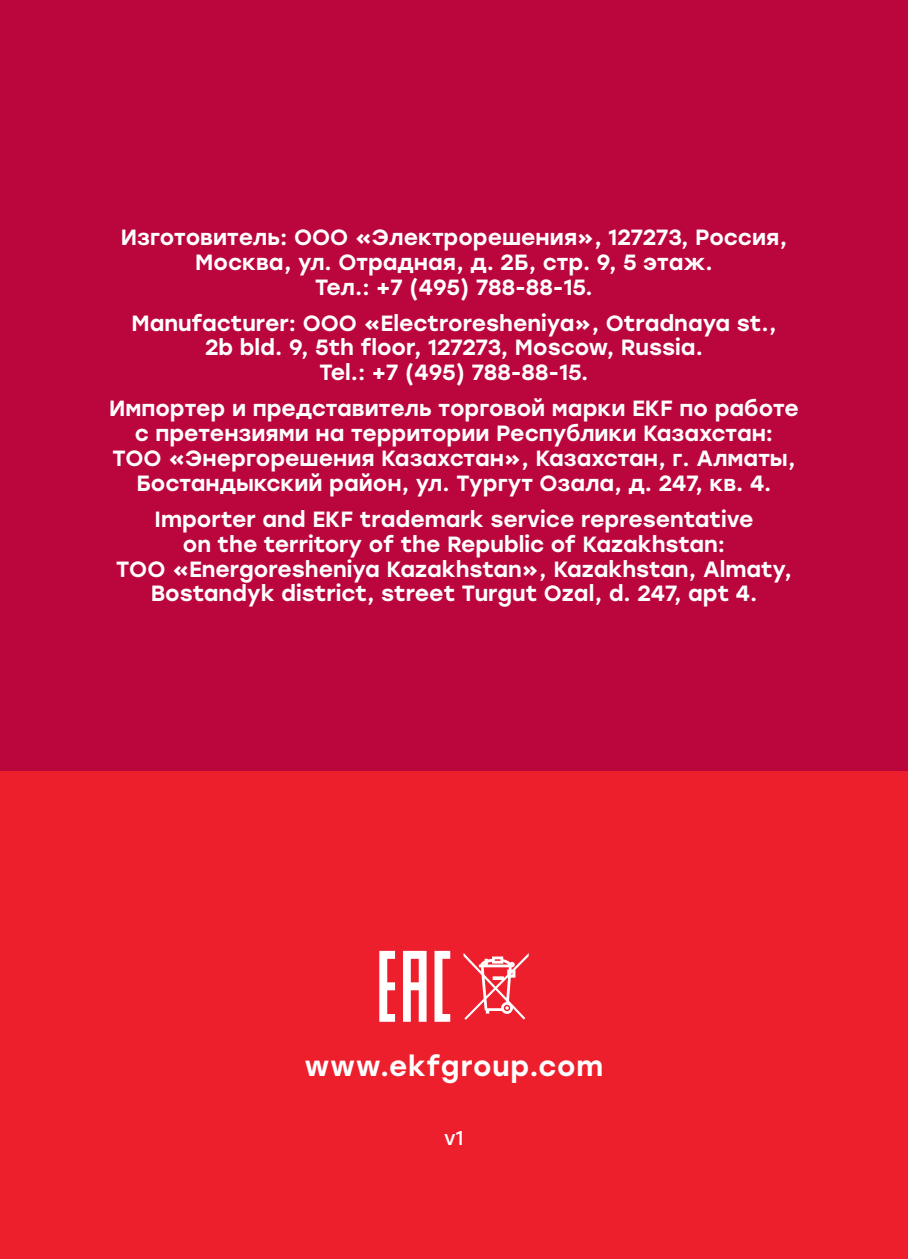
<style>
.page{position:relative;width:908px;height:1259px;background:#fff}
.page>*{position:absolute;margin:0;border:0;box-sizing:border-box;transform-origin:0 0}
.t1{font:500 28px "Stolzl";letter-spacing:.03em;color:#fff}
.t2{font:500 22px/24.8px "Stolzl";color:#fff;text-align:center}
.t3{font:20px "Stolzl";color:#fff}
</style>
<div class="page">
<div style="left:0;top:0;width:907px;height:1048px;background:#ba053d"></div>
<div style="left:0;top:771px;width:907px;height:488px;background:#ee1f2d"></div>
<svg style="left:463px;top:953px;width:65px;height:67px"></svg>
<svg style="left:379px;top:951px;width:16px;height:70px"></svg>
<svg style="left:403px;top:951px;width:23px;height:70px"></svg>
<svg style="left:434px;top:951px;width:16px;height:70px"></svg>
<p class="t2" style="left:121px;top:224px;width:667px">Изготовитель: ООО «Электрорешения», 127273, Россия,<br>Москва, ул. Отрадная, д. 2Б, стр. 9, 5 этаж.<br>Тел.: +7 (495) 788-88-15.</p>
<p class="t2" style="left:131px;top:309px;width:646px">Manufacturer: OOO «Electroresheniya», Otradnaya st.,<br>2b bld. 9, 5th floor, 127273, Moscow, Russia.<br>Теl.: +7 (495) 788-88-15.</p>
<p class="t2" style="left:109px;top:395px;width:691px">Импортер и представитель торговой марки EKF по работе с претензиями на территории Республики Казахстан:<br>ТОО «Энергорешения Казахстан», Казахстан, г. Алматы, Бостандыкский район, ул. Тургут Озала, д. 247, кв. 4.</p>
<p class="t2" style="left:116px;top:506px;width:676px">Importer and EKF trademark service representative<br>оn the territory of the Republic of Kazakhstan:<br>TOO «Energoresheniya Kazakhstan», Kazakhstan, Almaty, Bostandyk district, street Turgut Ozal, d. 247, apt 4.</p>
<p class="t1" style="left:304px;top:1046px;width:300px">www.ekfgroup.com</p>
<p class="t3" style="left:444px;top:1123px;width:21px">v1</p>
</div>
